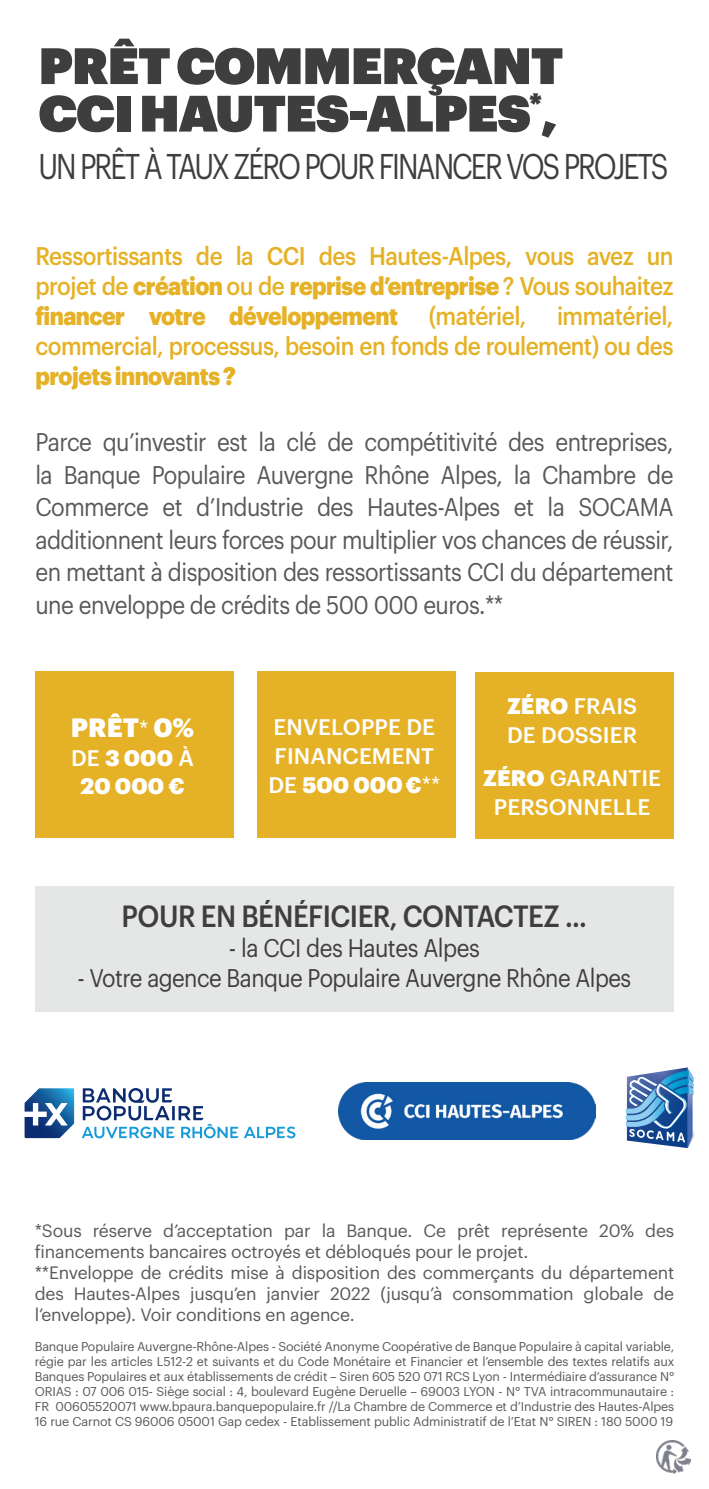
<style>
.page{position:relative;width:709px;height:1489px;background:#fff}
.page>*{position:absolute;margin:0;border:0;box-sizing:border-box;transform-origin:0 0}
.t1{font:50px/47.5px "Graphik Super";letter-spacing:-.02em;color:#3e3e3f}
.t2{font:35px "Graphik";letter-spacing:-.07em;color:#3e3e3f;scale:.81 1}
.t3{font:500 30px "Graphik";letter-spacing:-.02em;color:#3e3e3f;scale:.9 1}
.t4{font:900 26px "Graphik";color:#fff}
.t5{font:25px/32.5px "Graphik";letter-spacing:-.025em;color:#57585a;text-align:justify;scale:.9 1}
.Style_de_paragraphe{font:500 25px/30px "Graphik";letter-spacing:-.025em;color:#e5b227;text-align:justify;scale:.9 1}
.t6{font:25px "Graphik";letter-spacing:-.025em;color:#3e3e3f;scale:.89 1}
.t7{font:25px "Graphik";letter-spacing:-.025em;color:#3e3e3f;scale:.9 1}
.t8{font:500 22px/28.5px "Graphik";letter-spacing:.005em;color:#fff}
.t9{font:900 22px/28.5px "Graphik";letter-spacing:.005em;color:#fff;text-align:center}
.t10{font:17.5px/21px "Graphik";letter-spacing:-.01em;color:#57585a}
.t11{font:12.5px/15px "Graphik";letter-spacing:-.01em;color:#57585a;text-align:justify}
.s1{font-weight:900}
.s2{font-weight:400;font-size:22px}
.s3{font-weight:500}
.s4{font-weight:400}
</style>
<div class="page">
<div style="left:35px;top:886px;width:638px;height:125px;background:#e5e6e6"></div>
<div style="left:35px;top:671px;width:199px;height:167px;background:#e5b227"></div>
<div style="left:257px;top:671px;width:199px;height:167px;background:#e5b227"></div>
<div style="left:475px;top:672px;width:198px;height:166px;background:#e5b227"></div>
<img style="left:657px;top:1440px;width:33px;height:32px">
<svg style="left:625px;top:1067px;width:69px;height:81px"></svg>
<svg style="left:25px;top:1088px;width:49px;height:49px"></svg>
<svg style="left:244px;top:1126px;width:51px;height:12px"></svg>
<svg style="left:82px;top:1088px;width:156px;height:50px"></svg>
<img style="left:339px;top:1082px;width:257px;height:57px">
<p class="t1" style="left:38px;top:37px;width:526px">PRÊT COMMERÇANT<br>CCI HAUTES-ALPES<sup>*</sup>,</p>
<p class="t2" style="left:38px;top:140px;width:779px">UN PRÊT À TAUX ZÉRO POUR FINANCER VOS PROJETS</p>
<p class="Style_de_paragraphe" style="left:35px;top:238px;width:710px">Ressortissants de la CCI des Hautes-Alpes, vous avez un projet de <span class="s1">création</span> ou de <span class="s1">reprise d’entreprise</span> ? Vous souhaitez <span class="s1">financer votre développement</span> (matériel, immatériel, commercial, processus, besoin en fonds de roulement) ou des <span class="s1">projets innovants ?</span></p>
<p class="t5" style="left:35px;top:424px;width:710px">Parce qu’investir est la clé de compétitivité des entreprises, la Banque Populaire Auvergne Rhône Alpes, la Chambre de Commerce et d’Industrie des Hautes-Alpes et la SOCAMA additionnent leurs forces pour multiplier vos chances de réussir, en mettant à disposition des ressortissants CCI du département une enveloppe de crédits de 500 000 euros.**</p>
<p class="t4" style="left:71px;top:707px;width:125px">PRÊT<span class="s2">*</span> 0%</p>
<p class="t9" style="left:71px;top:741px;width:124px"><span class="s3">DE</span> 3 000 <span class="s3">À<br></span>20 000 €</p>
<p class="t8" style="left:273px;top:711px;width:163px">ENVELOPPE DE<br>FINANCEMENT</p>
<p class="t9" style="left:268px;top:768px;width:173px"><span class="s3">DE</span> 500 000€<span class="s4">**</span></p>
<p class="t8" style="left:507px;top:690px;width:132px"><span class="s1">ZÉRO</span> FRAIS<br>DE DOSSIER</p>
<p class="t8" style="left:483px;top:762px;width:179px;text-align:center"><span class="s1">ZÉRO</span> GARANTIE<br>PERSONNELLE</p>
<p class="t3" style="left:122px;top:893px;width:518px">POUR EN BÉNÉFICIER, CONTACTEZ ...</p>
<p class="t7" style="left:229px;top:929px;width:280px">- la CCI des Hautes Alpes</p>
<p class="t6" style="left:77px;top:959px;width:624px">- Votre agence Banque Populaire Auvergne Rhône Alpes</p>
<p class="t10" style="left:35px;top:1218px;width:641px">*Sous réserve d’acceptation par la Banque. Ce prêt représente 20% des financements bancaires octroyés et débloqués pour le projet.</p>
<p class="t10" style="left:35px;top:1260px;width:641px;text-align:justify">**Enveloppe de crédits mise à disposition des commerçants du département des Hautes-Alpes jusqu’en janvier 2022 (jusqu’à consommation globale de l’enveloppe). Voir conditions en agence.</p>
<p class="t11" style="left:35px;top:1338px;width:641px">Banque Populaire Auvergne-Rhône-Alpes - Société Anonyme Coopérative de Banque Populaire à capital variable, régie par les articles L512-2 et suivants et du Code Monétaire et Financier et l’ensemble des textes relatifs aux Banques Populaires et aux établissements de crédit – Siren 605 520 071 RCS Lyon - Intermédiaire d’assurance N° ORIAS : 07 006 015- Siège social : 4, boulevard Eugène Deruelle – 69003 LYON - N° TVA intracommunautaire :<br>FR 00605520071 www.bpaura.banquepopulaire.fr //La Chambre de Commerce et d’Industrie des Hautes-Alpes 16 rue Carnot CS 96006 05001 Gap cedex - Etablissement public Administratif de l’Etat N° SIREN : 180 5000 19</p>
</div>
